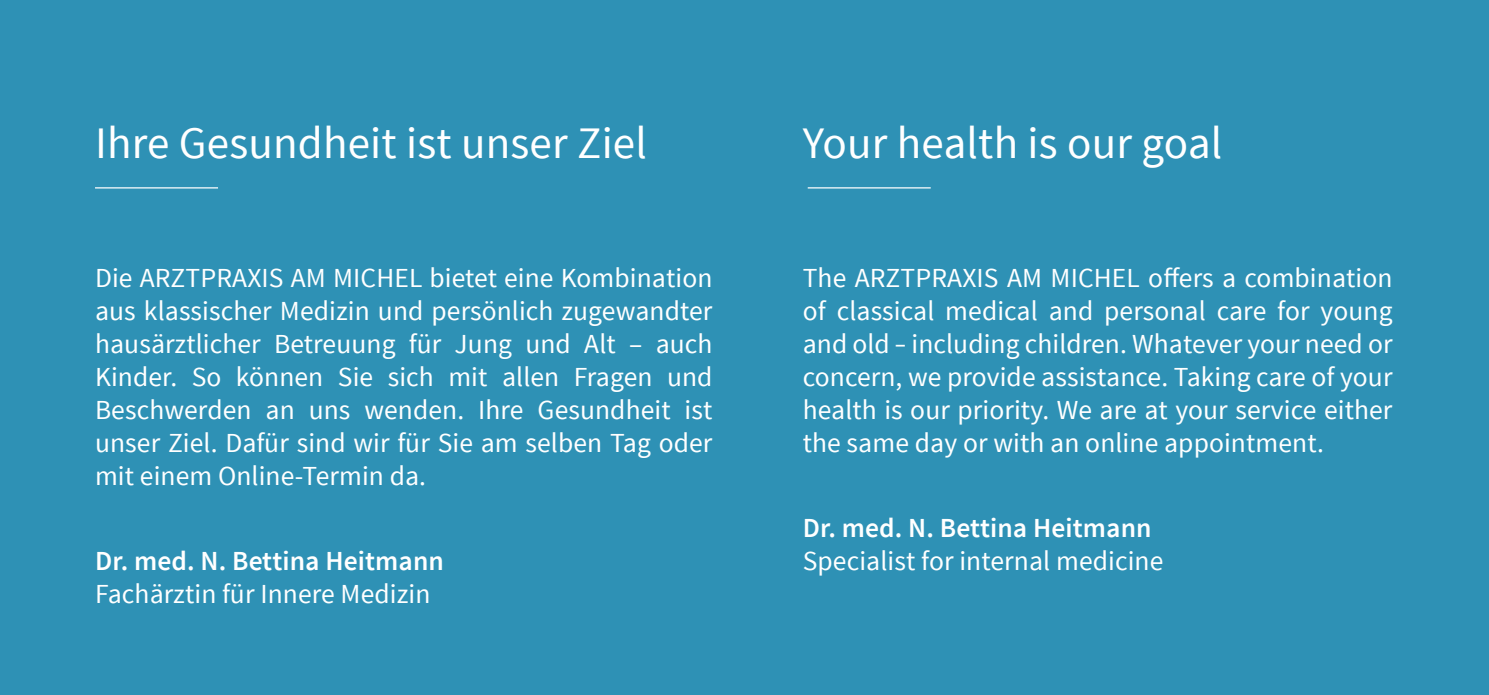
<style>
.page{position:relative;width:1489px;height:695px;background:#fff}
.page>*{position:absolute;margin:0;border:0;box-sizing:border-box;transform-origin:0 0}
.t1{font:45px "Source Sans Pro";letter-spacing:.005em;color:#fff}
.t2{font:27.5px/33px "Source Sans Pro";letter-spacing:.005em;color:#fff;text-align:justify}
.t3{font:600 27.5px "Source Sans Pro";letter-spacing:.005em;color:#fff}
</style>
<div class="page">
<div style="left:0;top:0;width:1488px;height:694px;background:#2e91b5"></div>
<hr style="left:95px;top:187px;width:123px;height:1px;background:#fff">
<hr style="left:807px;top:187px;width:123px;height:1px;background:#fff">
<h1 class="t1" style="left:95px;top:115px;width:553px">Ihre Gesundheit ist unser Ziel</h1>
<p class="t2" style="left:95px;top:261px;width:619px">Die ARZTPRAXIS AM MICHEL bietet eine Kombination aus klassischer Medizin und persönlich zugewandter hausärztlicher Betreuung für Jung und Alt – auch Kinder. So können Sie sich mit allen Fragen und Beschwerden an uns wenden. Ihre Gesundheit ist unser Ziel. Dafür sind wir für Sie am selben Tag oder mit einem Online-Termin da.</p>
<p class="t3" style="left:95px;top:544px;width:350px">Dr. med. N. Bettina Heitmann</p>
<p class="t2" style="left:95px;top:578px;width:337px">Fachärztin für Innere Medizin</p>
<h1 class="t1" style="left:802px;top:115px;width:421px">Your health is our goal</h1>
<p class="t2" style="left:802px;top:261px;width:591px">The ARZTPRAXIS AM MICHEL offers a combination of classical medical and personal care for young and old – including children. Whatever your need or concern, we provide assistance. Taking care of your health is our priority. We are at your service either the same day or with an online appointment.</p>
<p class="t3" style="left:802px;top:511px;width:350px">Dr. med. N. Bettina Heitmann</p>
<p class="t2" style="left:802px;top:545px;width:362px">Specialist for internal medicine</p>
</div>
